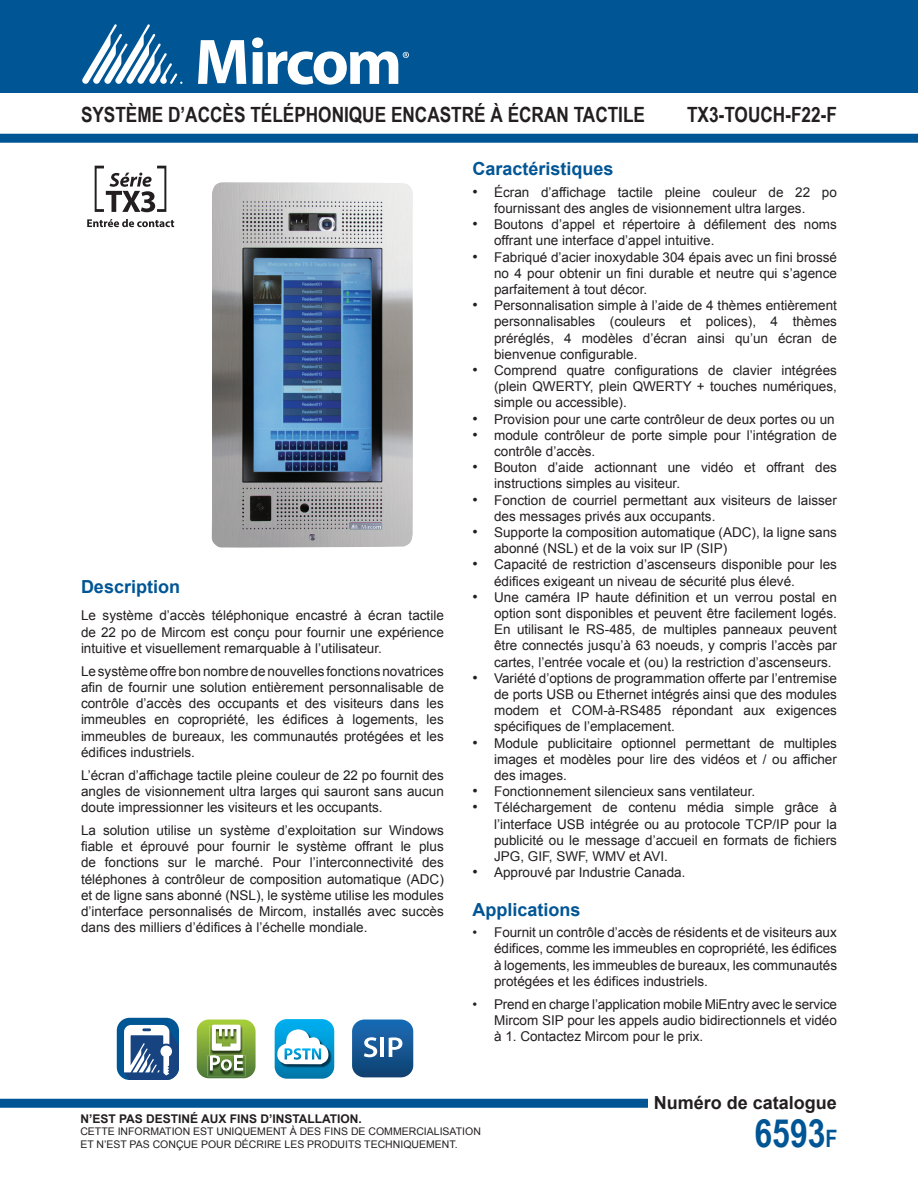
<style>
.page{position:relative;width:918px;height:1188px;background:#fff}
.page>*{position:absolute;margin:0;border:0;box-sizing:border-box;transform-origin:0 0}
.ParaStyle01-Leading{font:700 39px "Arial Narrow";color:#005595}
.t1{font:700 21px "Arial Narrow";color:#231f20}
.heading_1{font:700 18px "Arial";color:#005595}
.ParaStyle01-Leading-2{font:700 18px "Arial";color:#231f20}
.heading_3{font:700 18px "Arial";color:#005595}
.t2{font:13.5px/16.2px "Arial";color:#231f20;text-align:justify}
.ParaStyle01-Leading-3{font:700 12px "Arial";color:#231f20}
.ParaStyle01-Leading-4{font:10.5px/12.6px "Arial";color:#231f20}
.s1{font-size:15px}
.s2{font-family:"Arial Narrow";font-size:15px}
.s3{font-size:24px}
</style>
<div class="page">
<div style="left:0;top:0;width:918px;height:93px;background:#005595"></div>
<svg style="left:198px;top:40px;width:48px;height:44px"></svg>
<svg style="left:82px;top:24px;width:100px;height:60px"></svg>
<svg style="left:252px;top:37px;width:157px;height:48px"></svg>
<div style="left:0;top:134px;width:918px;height:9px;background:#005595"></div>
<div style="left:0;top:1099px;width:648px;height:9px;background:#005595"></div>
<div style="left:117px;top:1018px;width:62px;height:62px;background:#005595;border-radius:13px"></div>
<svg style="left:124px;top:1025px;width:55px;height:55px;background:#728fb4"></svg>
<svg style="left:197px;top:1020px;width:59px;height:58px"></svg>
<svg style="left:275px;top:1019px;width:59px;height:60px"></svg>
<svg style="left:352px;top:1020px;width:61px;height:57px;background:#336ca1"></svg>
<svg style="left:87px;top:219px;width:87px;height:8px"></svg>
<svg style="left:95px;top:166px;width:71px;height:46px"></svg>
<img style="left:212px;top:182px;width:201px;height:366px">
<p class="t1" style="left:81px;top:98px;width:566px">SYSTÈME D’ACCÈS TÉLÉPHONIQUE ENCASTRÉ À ÉCRAN TACTILE</p>
<p class="t1" style="left:687px;top:98px;width:151px">TX3-TOUCH-F22-F</p>
<p class="heading_3" style="left:81px;top:575px;width:101px">Description</p>
<p class="t2" style="left:81px;top:608px;width:364px">Le système d’accès téléphonique encastré à écran tactile de 22 po de Mircom est conçu pour fournir une expérience intuitive et visuellement remarquable à l’utilisateur.</p>
<p class="t2" style="left:81px;top:663px;width:364px">Le système offre bon nombre de nouvelles fonctions novatrices afin de fournir une solution entièrement personnalisable de contrôle d’accès des occupants et des visiteurs dans les immeubles en copropriété, les édifices à logements, les immeubles de bureaux, les communautés protégées et les édifices industriels.</p>
<p class="t2" style="left:81px;top:767px;width:364px">L’écran d’affichage tactile pleine couleur de 22 po fournit des angles de visionnement ultra larges qui sauront sans aucun doute impressionner les visiteurs et les occupants.</p>
<p class="t2" style="left:81px;top:822px;width:364px">La solution utilise un système d’exploitation sur Windows fiable et éprouvé pour fournir le système offrant le plus de fonctions sur le marché. Pour l’interconnectivité des téléphones à contrôleur de composition automatique (ADC) et de ligne sans abonné (NSL), le système utilise les modules d’interface personnalisés de Mircom, installés avec succès dans des milliers d’édifices à l’échelle mondiale.</p>
<p class="heading_1" style="left:472px;top:157px;width:143px">Caractéristiques</p>
<p class="t2" style="left:494px;top:184px;width:344px;text-indent:-22px"><span class="s1">•</span> Écran d’affichage tactile pleine couleur de 22 po fournissant des angles de visionnement ultra larges.</p>
<p class="t2" style="left:494px;top:216px;width:344px;text-indent:-22px"><span class="s1">•</span> Boutons d’appel et répertoire à défilement des noms offrant une interface d’appel intuitive.</p>
<p class="t2" style="left:494px;top:249px;width:344px;text-indent:-22px"><span class="s1">•</span> Fabriqué d’acier inoxydable 304 épais avec un fini brossé no 4 pour obtenir un fini durable et neutre qui s’agence parfaitement à tout décor.</p>
<p class="t2" style="left:494px;top:297px;width:344px;text-indent:-22px"><span class="s1">•</span> Personnalisation simple à l’aide de 4 thèmes entièrement personnalisables (couleurs et polices), 4 thèmes préréglés, 4 modèles d’écran ainsi qu’un écran de bienvenue configurable.</p>
<p class="t2" style="left:494px;top:362px;width:344px;text-indent:-22px"><span class="s1">•</span> Comprend quatre configurations de clavier intégrées (plein QWERTY, plein QWERTY + touches numériques, simple ou accessible).</p>
<p class="t2" style="left:472px;top:411px;width:364px"><span class="s1">•</span> Provision pour une carte contrôleur de deux portes ou un</p>
<p class="t2" style="left:494px;top:427px;width:344px;text-indent:-22px"><span class="s1">•</span> module contrôleur de porte simple pour l’intégration de contrôle d’accès.</p>
<p class="t2" style="left:494px;top:459px;width:344px;text-indent:-22px"><span class="s1">•</span> Bouton d’aide actionnant une vidéo et offrant des instructions simples au visiteur.</p>
<p class="t2" style="left:494px;top:492px;width:344px;text-indent:-22px"><span class="s1">•</span> Fonction de courriel permettant aux visiteurs de laisser des messages privés aux occupants.</p>
<p class="t2" style="left:494px;top:524px;width:344px;text-indent:-22px"><span class="s1">•</span> Supporte la composition automatique (ADC), la ligne sans abonné (NSL) et de la voix sur IP (SIP)</p>
<p class="t2" style="left:494px;top:557px;width:344px;text-indent:-22px"><span class="s1">•</span> Capacité de restriction d’ascenseurs disponible pour les édifices exigeant un niveau de sécurité plus élevé.</p>
<p class="t2" style="left:494px;top:589px;width:344px;text-indent:-22px"><span class="s1">•</span> Une caméra IP haute définition et un verrou postal en option sont disponibles et peuvent être facilement logés.<br>En utilisant le RS-485, de multiples panneaux peuvent être connectés jusqu’à 63 noeuds, y compris l’accès par cartes, l’entrée vocale et (ou) la restriction d’ascenseurs.</p>
<p class="t2" style="left:494px;top:670px;width:344px;text-indent:-22px"><span class="s1">•</span> Variété d’options de programmation offerte par l’entremise de ports USB ou Ethernet intégrés ainsi que des modules modem et COM-à-RS485 répondant aux exigences spécifiques de l’emplacement.</p>
<p class="t2" style="left:494px;top:735px;width:344px;text-indent:-22px"><span class="s1">•</span> Module publicitaire optionnel permettant de multiples images et modèles pour lire des vidéos et / ou afficher des images.</p>
<p class="t2" style="left:472px;top:783px;width:284px"><span class="s1">•</span> Fonctionnement silencieux sans ventilateur.</p>
<p class="t2" style="left:494px;top:800px;width:344px;text-indent:-22px"><span class="s1">•</span> Téléchargement de contenu média simple grâce à l’interface USB intégrée ou au protocole TCP/IP pour la publicité ou le message d’accueil en formats de fichiers JPG, GIF, SWF, WMV et AVI.</p>
<p class="t2" style="left:472px;top:865px;width:214px"><span class="s1">•</span> Approuvé par Industrie Canada<span class="s2">.</span></p>
<p class="heading_1" style="left:472px;top:897px;width:110px">Applications</p>
<p class="t2" style="left:494px;top:924px;width:345px;text-indent:-22px">• Fournit un contrôle d’accès de résidents et de visiteurs aux édifices, comme les immeubles en copropriété, les édifices à logements, les immeubles de bureaux, les communautés protégées et les édifices industriels.</p>
<p class="t2" style="left:494px;top:996px;width:344px;text-indent:-22px">• Prend en charge l’application mobile MiEntry avec le service Mircom SIP pour les appels audio bidirectionnels et vidéo à 1. Contactez Mircom pour le prix.</p>
<p class="ParaStyle01-Leading-2" style="left:654px;top:1091px;width:185px">Numéro de catalogue</p>
<p class="ParaStyle01-Leading-3" style="left:80px;top:1110px;width:283px">N’EST PAS DESTINÉ AUX FINS D’INSTALLATION.</p>
<p class="ParaStyle01-Leading-4" style="left:80px;top:1125px;width:402px">CETTE INFORMATION EST UNIQUEMENT À DES FINS DE COMMERCIALISATION<br>ET N’EST PAS CONÇUE POUR DÉCRIRE LES PRODUITS TECHNIQUEMENT.</p>
<p class="ParaStyle01-Leading" style="left:754px;top:1104px;width:85px">6593<span class="s3">F</span></p>
</div>
